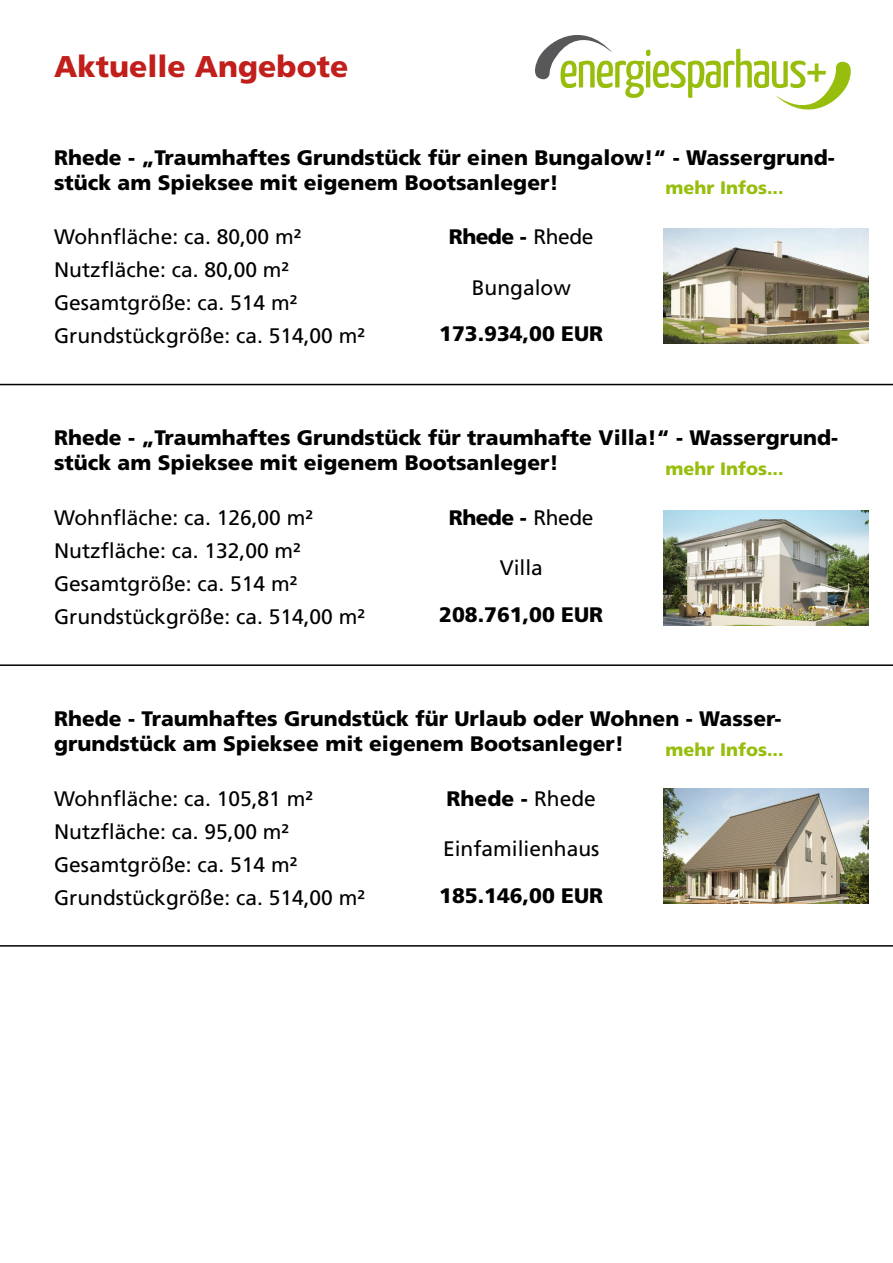
<style>
.page{position:relative;width:893px;height:1263px;background:#fff}
.page>*{position:absolute;margin:0;border:0;box-sizing:border-box;transform-origin:0 0}
.t1{font:52.8px "Yanone Kaffeesatz";letter-spacing:-.025em;color:#97be0d}
.t2{font:900 30px "Frutiger LT Std";color:#c11f1c}
.t3{font:900 21px/25.2px "Frutiger LT Std";color:#000}
.t4{font:21px "Frutiger LT Std";color:#000}
.t5{font:900 18px "Frutiger LT Std";color:#97be0d}
.s1{font-weight:400}
</style>
<div class="page">
<hr style="left:0;top:384px;width:893px;height:1px;background:#000">
<hr style="left:0;top:664px;width:893px;height:2px;background:#000">
<svg style="left:535px;top:35px;width:77px;height:45px"></svg>
<svg style="left:775px;top:61px;width:76px;height:49px"></svg>
<img style="left:664px;top:229px;width:204px;height:114px">
<img style="left:663px;top:510px;width:205px;height:115px">
<hr style="left:0;top:945px;width:893px;height:2px;background:#000">
<img style="left:663px;top:789px;width:205px;height:115px">
<p class="t2" style="left:54px;top:48px;width:296px">Aktuelle Angebote</p>
<p class="t1" style="left:559px;top:37px;width:270px">energiesparhaus+</p>
<p class="t3" style="left:54px;top:145px;width:782px">Rhede - „Traumhaftes Grundstück für einen Bungalow!“ - Wassergrund&shy;stück am Spieksee mit eigenem Bootsanleger!</p>
<p class="t5" style="left:665px;top:177px;width:120px">mehr Infos...</p>
<p class="t4" style="left:54px;top:225px;width:249px">Wohnfläche: ca. 80,00 m²</p>
<p class="t4" style="left:54px;top:258px;width:237px">Nutzfläche: ca. 80,00 m²</p>
<p class="t4" style="left:54px;top:291px;width:245px">Gesamtgröße: ca. 514 m²</p>
<p class="t4" style="left:54px;top:324px;width:312px">Grundstückgröße: ca. 514,00 m²</p>
<p class="t3" style="left:449px;top:224px;width:146px">Rhede - <span class="s1">Rhede</span></p>
<p class="t4" style="left:472px;top:275px;width:101px">Bungalow</p>
<p class="t3" style="left:439px;top:321px;width:166px">173.934,00 EUR</p>
<p class="t3" style="left:54px;top:425px;width:786px">Rhede - „Traumhaftes Grundstück für traumhafte Villa!“ - Wassergrund&shy;stück am Spieksee mit eigenem Bootsanleger!</p>
<p class="t5" style="left:665px;top:458px;width:120px">mehr Infos...</p>
<p class="t4" style="left:54px;top:505px;width:261px">Wohnfläche: ca. 126,00 m²</p>
<p class="t4" style="left:54px;top:538px;width:248px">Nutzfläche: ca. 132,00 m²</p>
<p class="t4" style="left:54px;top:571px;width:245px">Gesamtgröße: ca. 514 m²</p>
<p class="t4" style="left:54px;top:604px;width:312px">Grundstückgröße: ca. 514,00 m²</p>
<p class="t3" style="left:449px;top:505px;width:146px">Rhede - <span class="s1">Rhede</span></p>
<p class="t4" style="left:500px;top:556px;width:45px">Villa</p>
<p class="t3" style="left:439px;top:602px;width:166px">208.761,00 EUR</p>
<p class="t3" style="left:54px;top:706px;width:729px">Rhede - Traumhaftes Grundstück für Urlaub oder Wohnen - Wasser&shy;grundstück am Spieksee mit eigenem Bootsanleger!</p>
<p class="t5" style="left:665px;top:738px;width:120px">mehr Infos...</p>
<p class="t4" style="left:54px;top:786px;width:261px">Wohnfläche: ca. 105,81 m²</p>
<p class="t4" style="left:54px;top:819px;width:237px">Nutzfläche: ca. 95,00 m²</p>
<p class="t4" style="left:54px;top:852px;width:245px">Gesamtgröße: ca. 514 m²</p>
<p class="t4" style="left:54px;top:885px;width:312px">Grundstückgröße: ca. 514,00 m²</p>
<p class="t3" style="left:447px;top:786px;width:151px">Rhede - <span class="s1">Rhede</span></p>
<p class="t4" style="left:443px;top:836px;width:158px">Einfamilienhaus</p>
<p class="t3" style="left:439px;top:882px;width:166px">185.146,00 EUR</p>
</div>
